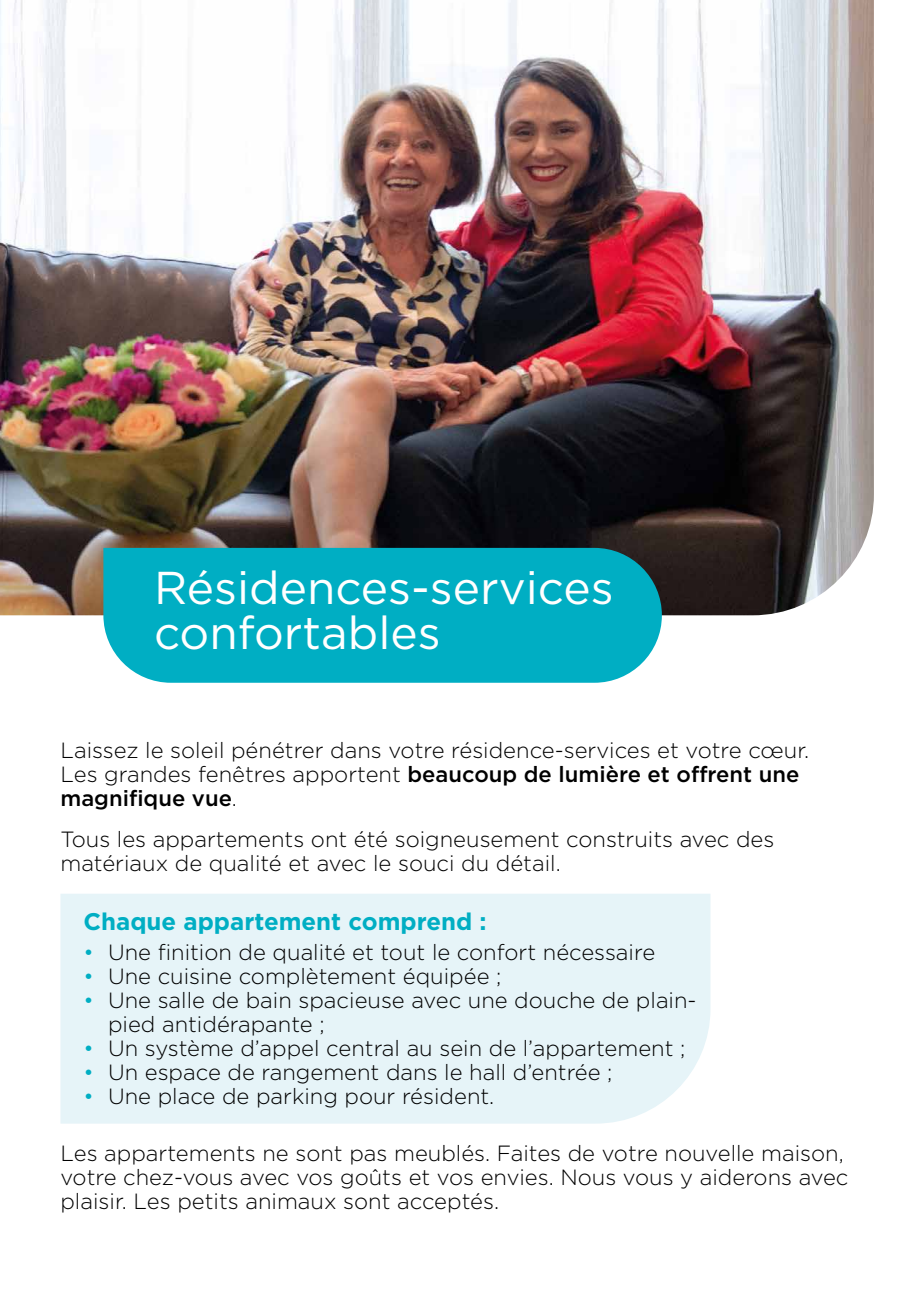
<style>
.page{position:relative;width:908px;height:1304px;background:#fff}
.page>*{position:absolute;margin:0;border:0;box-sizing:border-box;transform-origin:0 0}
.t1{font:46px/45.4px "Gotham";color:#fff}
.t2{font:700 24px "Gotham";color:#00aec3}
.t3{font:300 22px/24px "Gotham";color:#000}
.s1{font-weight:500}
.s2{color:#00aec3}
</style>
<div class="page">
<img style="left:0;top:0;width:873px;height:615px">
<div style="left:60px;top:894px;width:650px;height:230px;background:#e6f4f8"></div>
<div style="left:103px;top:548px;width:558px;height:135px;background:#00aec3"></div>
<h1 class="t1" style="left:154px;top:564px;width:461px">Résidences-services confortables</h1>
<p class="t3" style="left:60px;top:738px;width:750px">Laissez le soleil pénétrer dans votre résidence-services et votre cœur.<br>Les grandes fenêtres apportent <span class="s1">beaucoup de lumière et offrent une magnifique vue</span>.</p>
<p class="t3" style="left:60px;top:827px;width:715px">Tous les appartements ont été soigneusement construits avec des matériaux de qualité et avec le souci du détail.</p>
<p class="t2" style="left:83px;top:905px;width:404px">Chaque appartement comprend :</p>
<p class="t3" style="left:83px;top:939px;width:573px"><span class="s2">•</span> Une finition de qualité et tout le confort nécessaire</p>
<p class="t3" style="left:83px;top:963px;width:419px"><span class="s2">•</span> Une cuisine complètement équipée ;</p>
<p class="t3" style="left:108px;top:987px;width:590px;text-indent:-25px"><span class="s2">•</span> Une salle de bain spacieuse avec une douche de plain&shy;pied antidérapante ;</p>
<p class="t3" style="left:83px;top:1035px;width:603px"><span class="s2">•</span> Un système d’appel central au sein de l’appartement ;</p>
<p class="t3" style="left:83px;top:1059px;width:530px"><span class="s2">•</span> Un espace de rangement dans le hall d’entrée ;</p>
<p class="t3" style="left:83px;top:1083px;width:412px"><span class="s2">•</span> Une place de parking pour résident.</p>
<p class="t3" style="left:60px;top:1140px;width:789px">Les appartements ne sont pas meublés. Faites de votre nouvelle maison, votre chez-vous avec vos goûts et vos envies. Nous vous y aiderons avec plaisir. Les petits animaux sont acceptés.</p>
</div>
